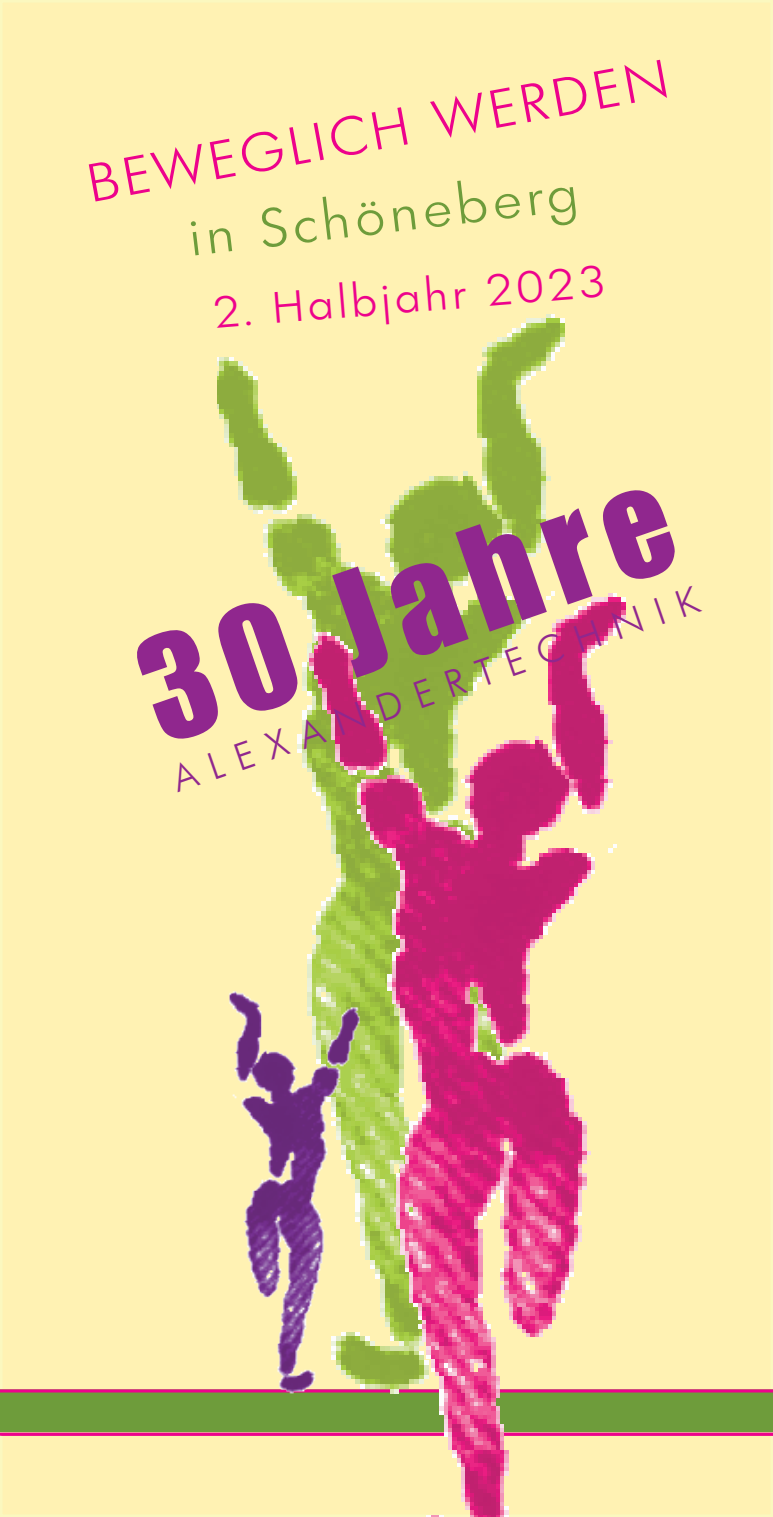
<style>
.page{position:relative;width:773px;height:1517px;background:#fff}
.page>*{position:absolute;margin:0;border:0;box-sizing:border-box;transform-origin:0 0}
.t1{font:132.5px "Impact";color:#90278e}
.t2{font:300 52.25px "Limerick";color:#ed028c;scale:1.05 1}
.t3{font:300 52.25px "Limerick";color:#6e9c3b;scale:1.05 1}
.t4{font:300 42.75px "Limerick";color:#ed028c;scale:1.05 1}
.t5{font:300 37.5px "Limerick";color:#90278e}
</style>
<div class="page">
<div style="left:1px;top:1px;width:770px;height:1514px;background:#fff2b3"></div>
<svg style="left:0;top:1389px;width:772px;height:46px"></svg>
<img style="left:234px;top:314px;width:331px;height:207px">
<hr style="left:770px;top:0;width:2px;height:1195px;background:#fbf8bf">
<img style="left:194px;top:521px;width:461px;height:996px">
<img style="left:166px;top:938px;width:195px;height:504px">
<h2 class="t2" style="left:83px;top:151px;width:561px;rotate:-10deg">BEWEGLICH WERDEN</h2>
<h2 class="t3" style="left:185px;top:206px;width:373px;rotate:-7deg">in Schöneberg</h2>
<p class="t4" style="left:211px;top:288px;width:375px;rotate:-5deg">2. Halbjahr 2023</p>
<h1 class="t1" style="left:112px;top:598px;width:554px;rotate:-19deg">30 Jahre</h1>
<p class="t5" style="left:167px;top:757px;width:554px;rotate:-19deg">ALEXANDERTECHNIK</p>
</div>
